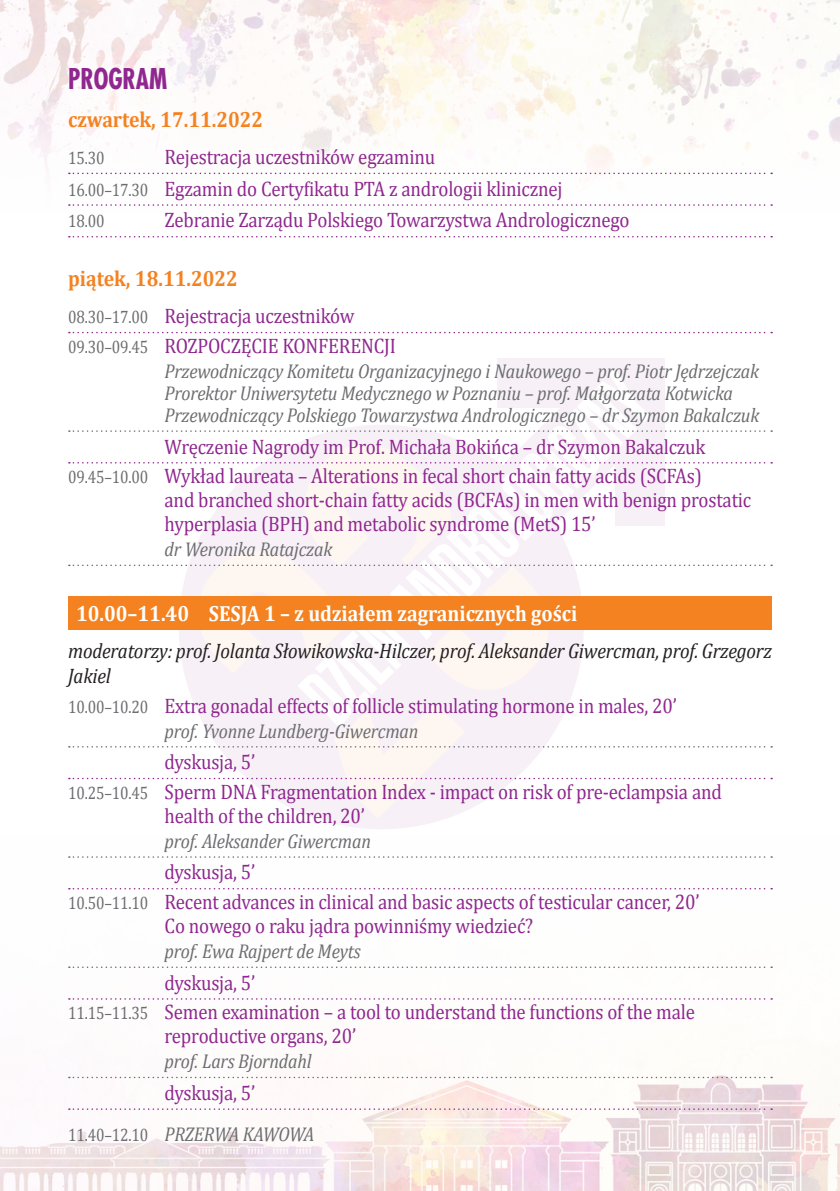
<style>
.page{position:relative;width:840px;height:1191px;background:#fff}
.page>*{position:absolute;margin:0;border:0;box-sizing:border-box;transform-origin:0 0}
.nagłówek{font:700 28px "Fujiyama";color:#8f278f;scale:.9 1}
.t1{font:700 22px "Cambria";color:#fff;scale:.9 1}
.dzień{font:700 22px "Cambria";color:#f58220;scale:.9 1}
.tytuł_wykładu{font:21px/24px "Cambria";letter-spacing:-.01em;color:#8f278f;scale:.9 1}
.linia{font:21px "Cambria";letter-spacing:-.01em;color:#8f278f;scale:.9 1}
.przewodniczący_sesji{font:italic 21px/25.2px "Cambria";letter-spacing:-.01em;color:#231f20;scale:.9 1}
.autor{font:italic 20px/22px "Cambria";letter-spacing:-.01em;color:#6c6d70;scale:.9 1}
.przerwa-lunch{font:italic 20px "Cambria";letter-spacing:-.02em;color:#6c6d70;scale:.9 1}
.linia-2{font:18px "Cambria";letter-spacing:-.01em;color:#6c6d70;scale:.85 1}
.s1{font-size:18px;color:#6c6d70}
.s2{font-style:normal;font-size:18px}
</style>
<div class="page">
<img style="left:0;top:856px;width:839px;height:335px">
<img style="left:0;top:0;width:839px;height:206px">
<svg style="left:174px;top:543px;width:427px;height:286px"></svg>
<svg style="left:198px;top:524px;width:353px;height:294px;fill:#f7f0f7"></svg>
<svg style="left:288px;top:524px;width:371px;height:212px;fill:#fef6f7"></svg>
<div style="left:496px;top:358px;width:168px;height:49px;background:#f7f0f7"></div>
<svg style="left:297px;top:368px;width:353px;height:359px;fill:#fef6f7"></svg>
<svg style="left:69px;top:173px;width:702px;height:1px"></svg>
<svg style="left:69px;top:204px;width:702px;height:2px"></svg>
<svg style="left:69px;top:236px;width:702px;height:1px"></svg>
<svg style="left:69px;top:332px;width:702px;height:1px"></svg>
<svg style="left:69px;top:395px;width:702px;height:129px"></svg>
<svg style="left:69px;top:564px;width:702px;height:2px"></svg>
<svg style="left:69px;top:746px;width:702px;height:1px"></svg>
<svg style="left:69px;top:777px;width:702px;height:2px"></svg>
<svg style="left:69px;top:856px;width:702px;height:1px"></svg>
<svg style="left:69px;top:888px;width:702px;height:1px"></svg>
<svg style="left:69px;top:966px;width:702px;height:2px"></svg>
<svg style="left:69px;top:998px;width:702px;height:1px"></svg>
<svg style="left:69px;top:1076px;width:702px;height:2px"></svg>
<svg style="left:69px;top:1108px;width:702px;height:1px"></svg>
<div style="left:68px;top:596px;width:703px;height:33px;background:#f58220"></div>
<p class="nagłówek" style="left:68px;top:60px;width:112px">PROGRAM</p>
<p class="dzień" style="left:68px;top:104px;width:218px">czwartek, 17.11.2022</p>
<p class="linia-2" style="left:68px;top:147px;width:44px">15.30</p>
<p class="linia" style="left:164px;top:145px;width:302px">Rejestracja uczestników egzaminu</p>
<p class="linia" style="left:68px;top:176px;width:550px"><span class="s1">16.00–17.30</span> Egzamin do Certyfikatu PTA z andrologii klinicznej</p>
<p class="linia-2" style="left:68px;top:211px;width:44px">18.00</p>
<p class="linia" style="left:164px;top:208px;width:518px">Zebranie Zarządu Polskiego Towarzystwa Andrologicznego</p>
<p class="dzień" style="left:68px;top:263px;width:190px">piątek, 18.11.2022</p>
<p class="linia" style="left:68px;top:304px;width:319px"><span class="s1">08.30–17.00</span> Rejestracja uczestników</p>
<p class="tytuł_wykładu" style="left:68px;top:334px;width:365px"><span class="s1">09.30–09.45</span> ROZPOCZĘCIE KONFERENCJI</p>
<p class="autor" style="left:164px;top:359px;width:662px">Przewodniczący Komitetu Organizacyjnego i Naukowego – prof. Piotr Jędrzejczak<br>Prorektor Uniwersytetu Medycznego w Poznaniu – prof. Małgorzata Kotwicka<br>Przewodniczący Polskiego Towarzystwa Andrologicznego – dr Szymon Bakalczuk</p>
<p class="linia" style="left:164px;top:434px;width:602px">Wręczenie Nagrody im Prof. Michała Bokińca – dr Szymon Bakalczuk</p>
<p class="tytuł_wykładu" style="left:164px;top:464px;width:653px;text-indent:-96px"><span class="s1">09.45–10.00</span> Wykład laureata – Alterations in fecal short chain fatty acids (SCFAs)<br>and branched short-chain fatty acids (BCFAs) in men with benign prostatic hyperplasia (BPH) and metabolic syndrome (MetS) 15’</p>
<p class="autor" style="left:164px;top:537px;width:188px">dr Weronika Ratajczak</p>
<p class="t1" style="left:76px;top:598px;width:558px">10.00–11.40 SESJA 1 – z udziałem zagranicznych gości</p>
<p class="przewodniczący_sesji" style="left:68px;top:637px;width:783px">moderatorzy: prof. Jolanta Słowikowska-Hilczer, prof. Aleksander Giwercman, prof. Grzegorz<br>Jakiel</p>
<p class="tytuł_wykładu" style="left:68px;top:693px;width:677px"><span class="s1">10.00–10.20</span> Extra gonadal effects of follicle stimulating hormone in males, 20’</p>
<p class="autor" style="left:164px;top:719px;width:283px">prof. Yvonne Lundberg-Giwercman</p>
<p class="linia" style="left:164px;top:749px;width:102px">dyskusja, 5’</p>
<p class="tytuł_wykładu" style="left:164px;top:779px;width:620px;text-indent:-96px"><span class="s1">10.25–10.45</span> Sperm DNA Fragmentation Index - impact on risk of pre-eclampsia and health of the children, 20’</p>
<p class="autor" style="left:164px;top:829px;width:231px">prof. Aleksander Giwercman</p>
<p class="linia" style="left:164px;top:860px;width:102px">dyskusja, 5’</p>
<p class="tytuł_wykładu" style="left:164px;top:890px;width:595px;text-indent:-96px"><span class="s1">10.50–11.10</span> Recent advances in clinical and basic aspects of testicular cancer, 20’<br>Co nowego o raku jądra powinniśmy wiedzieć?</p>
<p class="autor" style="left:164px;top:939px;width:219px">prof. Ewa Rajpert de Meyts</p>
<p class="linia" style="left:164px;top:970px;width:102px">dyskusja, 5’</p>
<p class="tytuł_wykładu" style="left:164px;top:1000px;width:590px;text-indent:-96px"><span class="s1">11.15–11.35</span> Semen examination – a tool to understand the functions of the male reproductive organs, 20’</p>
<p class="autor" style="left:164px;top:1049px;width:165px">prof. Lars Bjorndahl</p>
<p class="linia" style="left:164px;top:1080px;width:102px">dyskusja, 5’</p>
<p class="przerwa-lunch" style="left:68px;top:1120px;width:275px"><span class="s2">11.40–12.10</span> PRZERWA KAWOWA</p>
</div>
